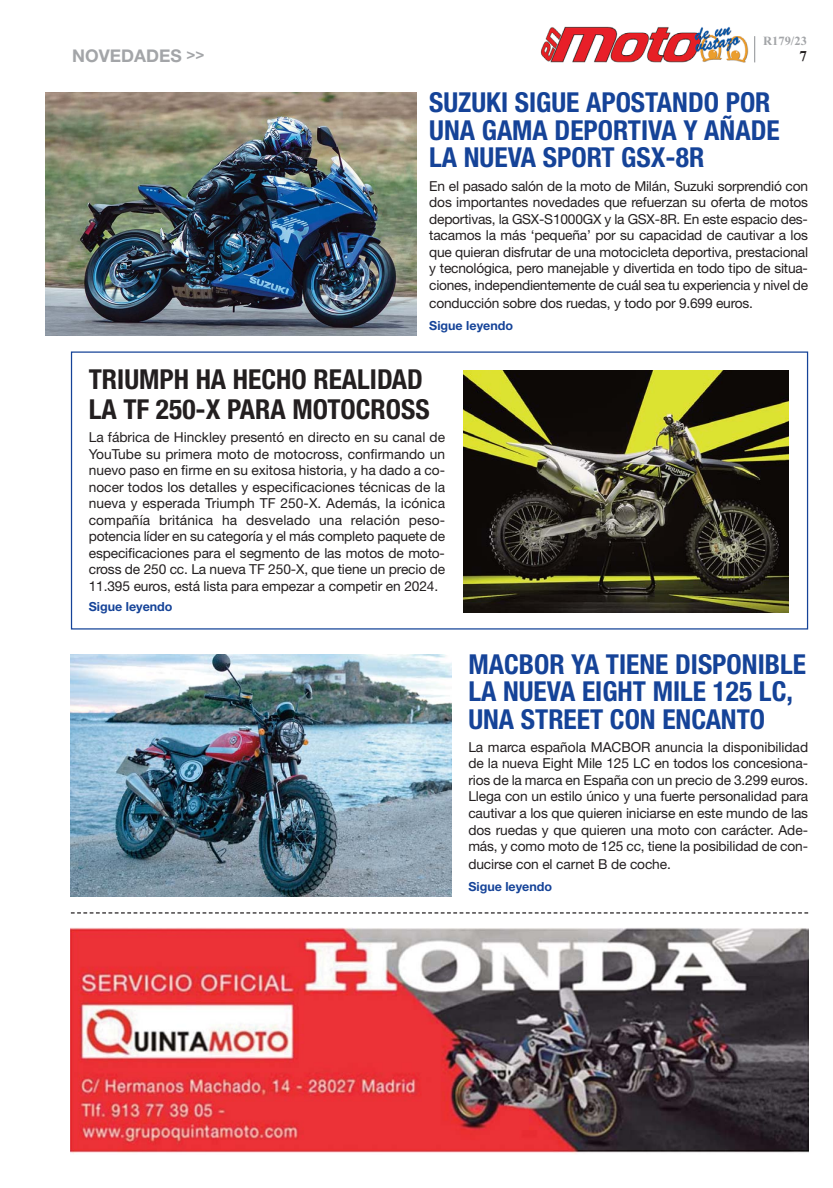
<style>
.page{position:relative;width:833px;height:1188px;background:#fff}
.page>*{position:absolute;margin:0;border:0;box-sizing:border-box;transform-origin:0 0}
.t1{font:700 condensed 27.5px/27.5px "Helvetica Neue LT Std";color:#154398}
.t2{font:700 condensed 27.5px/30px "Helvetica Neue LT Std";color:#231f20}
.t3{font:700 17.5px "Helvetica Neue LT Std";color:#a3a5a8}
.t4{font:700 15px "Times New Roman";color:#231f20}
.t5{font:13.75px/16.5px "Helvetica Neue LT Std";letter-spacing:-.01em;color:#231f20;text-align:justify}
.t6{font:700 12.5px "Helvetica Neue LT Std";color:#154398}
.t7{font:700 12.5px "Times New Roman";color:#a3a5a8}
.s1{font-size:15px}
</style>
<div class="page">
<svg style="left:754px;top:36px;width:1px;height:26px"></svg>
<svg style="left:71px;top:912px;width:737px;height:1px"></svg>
<img style="left:540px;top:26px;width:208px;height:37px">
<img style="left:71px;top:654px;width:380px;height:242px">
<img style="left:71px;top:928px;width:737px;height:225px">
<img style="left:46px;top:93px;width:370px;height:242px">
<img style="left:464px;top:370px;width:325px;height:242px">
<p class="t7" style="left:763px;top:33px;width:45px">R179/23</p>
<p class="t3" style="left:72px;top:49px;width:134px">NOVEDADES <span class="s1">&gt;&gt;</span></p>
<p class="t4" style="left:799px;top:47px;width:9px">7</p>
<p class="t1" style="left:429px;top:89px;width:352px">SUZUKI SIGUE APOSTANDO POR<br>UNA GAMA DEPORTIVA Y AÑADE<br>LA NUEVA SPORT GSX-8R</p>
<p class="t5" style="left:429px;top:179px;width:380px">En el pasado salón de la moto de Milán, Suzuki sorprendió con dos importantes novedades que refuerzan su oferta de motos deportivas, la GSX-S1000GX y la GSX-8R. En este espacio des&shy;tacamos la más ‘pequeña’ por su capacidad de cautivar a los que quieran disfrutar de una motocicleta deportiva, prestacional y tecnológica, pero manejable y divertida en todo tipo de situa&shy;ciones, independientemente de cuál sea tu experiencia y nivel de</p>
<p class="t5" style="left:429px;top:296px;width:325px">conducción sobre dos ruedas, y todo por 9.699 euros.</p>
<p class="t6" style="left:429px;top:321px;width:85px">Sigue leyendo</p>
<p class="t2" style="left:89px;top:364px;width:342px">TRIUMPH HA HECHO REALIDAD<br>LA TF 250-X PARA MOTOCROSS</p>
<p class="t5" style="left:89px;top:430px;width:358px">La fábrica de Hinckley presentó en directo en su canal de YouTube su primera moto de motocross, confirmando un nuevo paso en firme en su exitosa historia, y ha dado a co&shy;nocer todos los detalles y especificaciones técnicas de la nueva y esperada Triumph TF 250-X. Además, la icónica compañía británica ha desvelado una relación peso&shy;potencia líder en su categoría y el más completo paquete de especificaciones para el segmento de las motos de moto&shy;cross de 250 cc. La nueva TF 250-X, que tiene un precio de 11.395 euros, está lista para empezar a competir en 2024.</p>
<p class="t6" style="left:89px;top:602px;width:85px">Sigue leyendo</p>
<p class="t1" style="left:468px;top:650px;width:339px">MACBOR YA TIENE DISPONIBLE<br>LA NUEVA EIGHT MILE 125 LC,<br>UNA STREET CON ENCANTO</p>
<p class="t5" style="left:468px;top:740px;width:341px">La marca española MACBOR anuncia la disponibilidad de la nueva Eight Mile 125 LC en todos los concesiona&shy;rios de la marca en España con un precio de 3.299 euros.<br>Llega con un estilo único y una fuerte personalidad para cautivar a los que quieren iniciarse en este mundo de las dos ruedas y que quieren una moto con carácter. Ade&shy;más, y como moto de 125 cc, tiene la posibilidad de con-</p>
<p class="t5" style="left:468px;top:857px;width:204px">ducirse con el carnet B de coche.</p>
<p class="t6" style="left:468px;top:881px;width:85px">Sigue leyendo</p>
</div>
